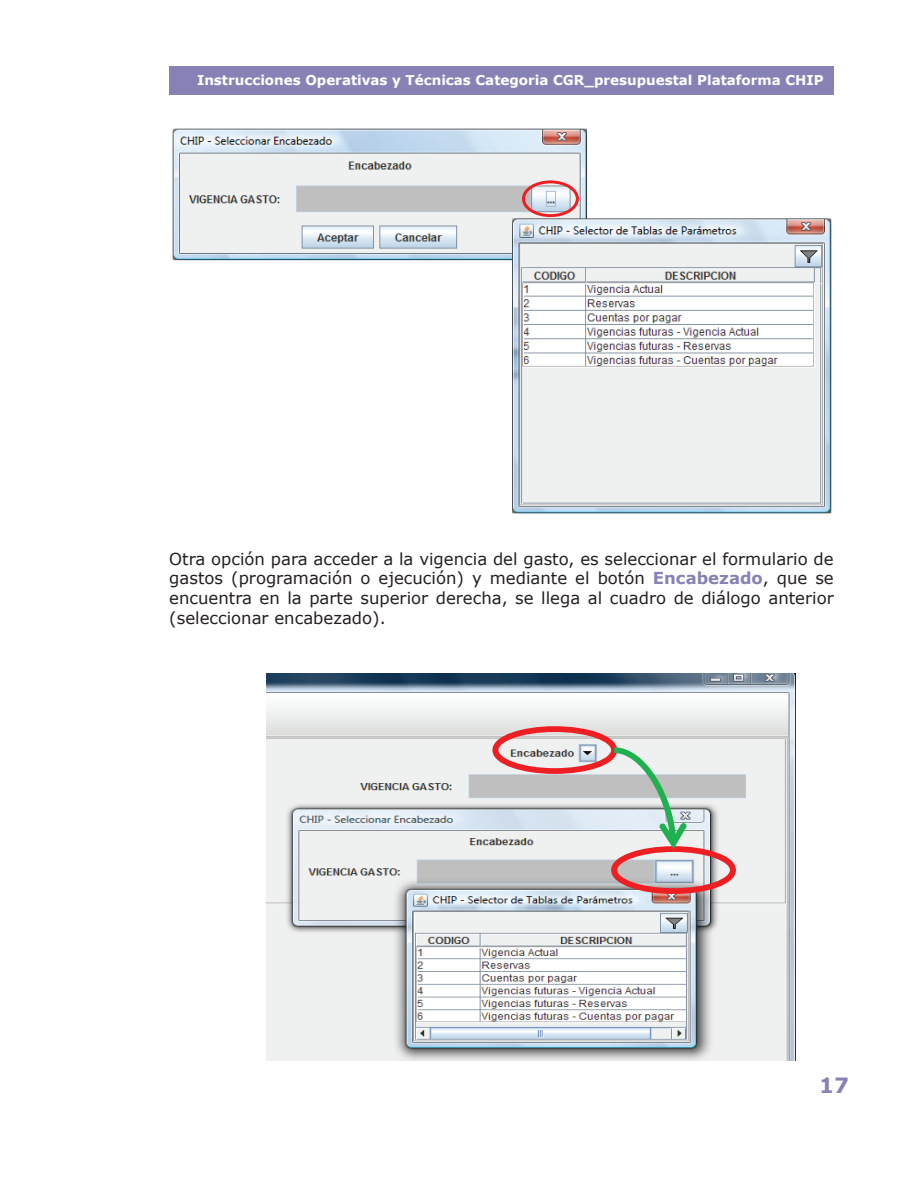
<style>
.page{position:relative;width:918px;height:1188px;background:#fff}
.page>*{position:absolute;margin:0;border:0;box-sizing:border-box;transform-origin:0 0}
.t1{font:700 21px "Verdana";color:#8782b6}
.t2{font:16.5px/19.8px "Verdana";color:#231f20;text-align:justify}
.t3{font:700 13.5px "Verdana";color:#fff}
.s1{font-weight:700;color:#8782b6}
</style>
<div class="page">
<div style="left:169px;top:67px;width:665px;height:28px;background:#8782b6"></div>
<img style="left:172px;top:128px;width:660px;height:386px">
<div style="left:522px;top:180px;width:57px;height:37px;border:3px solid #ee1f23;border-radius:50%"></div>
<img style="left:266px;top:674px;width:530px;height:386px">
<div style="left:492px;top:726px;width:125px;height:48px;border:6px solid #ee1f23;border-radius:50%"></div>
<div style="left:611px;top:846px;width:125px;height:48px;border:6px solid #ee1f23;border-radius:50%"></div>
<svg style="left:608px;top:744px;width:84px;height:111px"></svg>
<p class="t3" style="left:197px;top:71px;width:628px">Instrucciones Operativas y Técnicas Categoria CGR_presupuestal Plataforma CHIP</p>
<p class="t2" style="left:169px;top:549px;width:666px">Otra opción para acceder a la vigencia del gasto, es seleccionar el formulario de gastos (programación o ejecución) y mediante el botón <span class="s1">Encabezado</span>, que se encuentra en la parte superior derecha, se llega al cuadro de diálogo anterior (seleccionar encabezado).</p>
<p class="t1" style="left:819px;top:1071px;width:31px">17</p>
</div>
